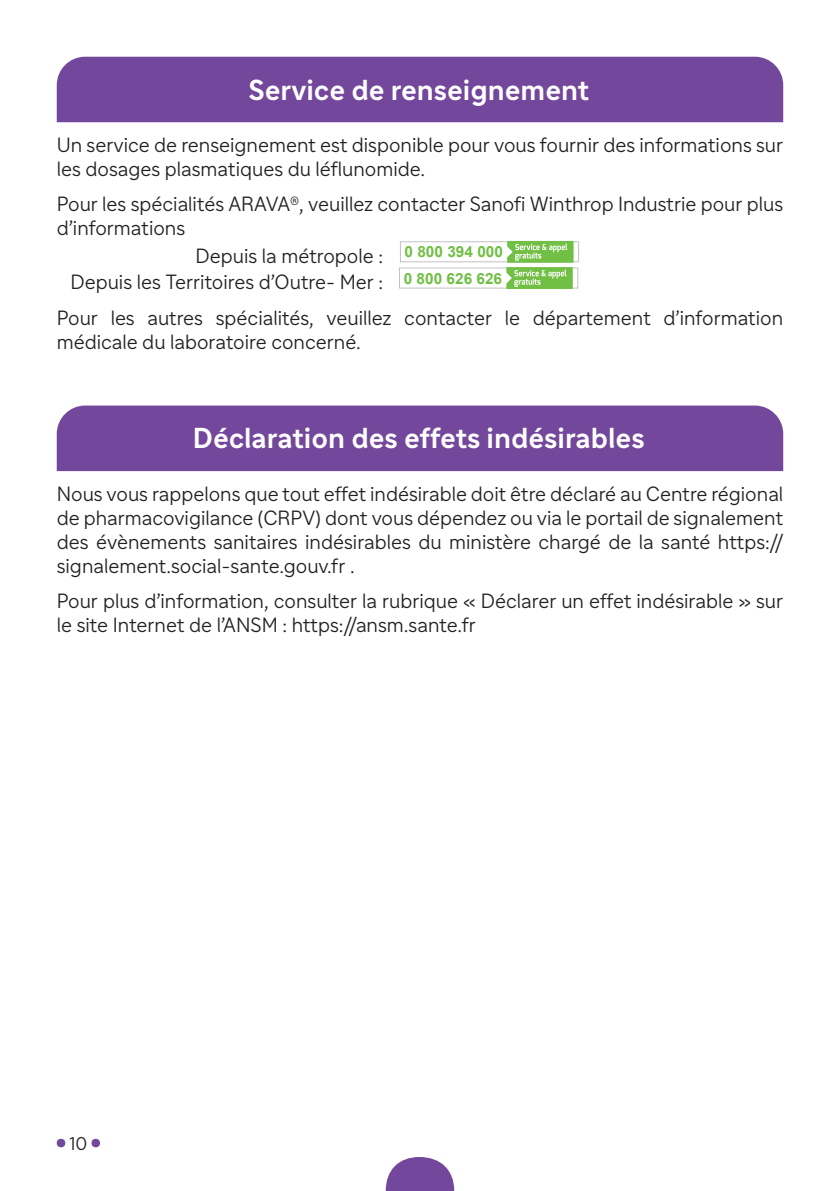
<style>
.page{position:relative;width:840px;height:1191px;background:#fff}
.page>*{position:absolute;margin:0;border:0;box-sizing:border-box;transform-origin:0 0}
.t1{font:700 28px "Sanofi Sans 6";color:#fff}
.t2{font:300 20px/24px "Sanofi Sans 6";color:#231f20}
.t3{font:300 18px "Sanofi Sans 6";color:#231f20}
</style>
<div class="page">
<svg style="left:399px;top:241px;width:179px;height:48px"></svg>
<div style="left:57px;top:57px;width:725px;height:65px;background:#73479c"></div>
<div style="left:57px;top:405px;width:725px;height:66px;background:#73479c"></div>
<svg style="left:57px;top:1138px;width:8px;height:9px"></svg>
<svg style="left:91px;top:1138px;width:9px;height:9px"></svg>
<svg style="left:385px;top:1157px;width:69px;height:34px"></svg>
<h1 class="t1" style="left:248px;top:72px;width:342px">Service de renseignement</h1>
<p class="t2" style="left:57px;top:133px;width:727px">Un service de renseignement est disponible pour vous fournir des informations sur les dosages plasmatiques du léflunomide.</p>
<p class="t2" style="left:57px;top:192px;width:727px">Pour les spécialités ARAVA<sup>®</sup>, veuillez contacter Sanofi Winthrop Industrie pour plus d’informations</p>
<p class="t2" style="left:70px;top:243px;width:434px;line-height:26.2px;text-align:right">Depuis la métropole : <sup>0</sup> <sup>800</sup> <sup>394</sup> <sup>000<br></sup>Depuis les Territoires d’Outre- Mer : <sup>0</sup> <sup>800</sup> <sup>626</sup> <sup>626</sup></p>
<p class="t2" style="left:57px;top:305px;width:727px">Pour les autres spécialités, veuillez contacter le département d’information médicale du laboratoire concerné.</p>
<h1 class="t1" style="left:193px;top:421px;width:453px">Déclaration des effets indésirables</h1>
<p class="t2" style="left:57px;top:482px;width:727px;text-align:justify">Nous vous rappelons que tout effet indésirable doit être déclaré au Centre régional de pharmacovigilance (CRPV) dont vous dépendez ou via le portail de signalement des évènements sanitaires indésirables du ministère chargé de la santé https:// signalement.social-sante.gouv.fr .</p>
<p class="t2" style="left:57px;top:589px;width:727px">Pour plus d’information, consulter la rubrique « Déclarer un effet indésirable » sur le site Internet de l’ANSM : https://ansm.sante.fr</p>
<p class="t3" style="left:70px;top:1133px;width:19px">10</p>
</div>
